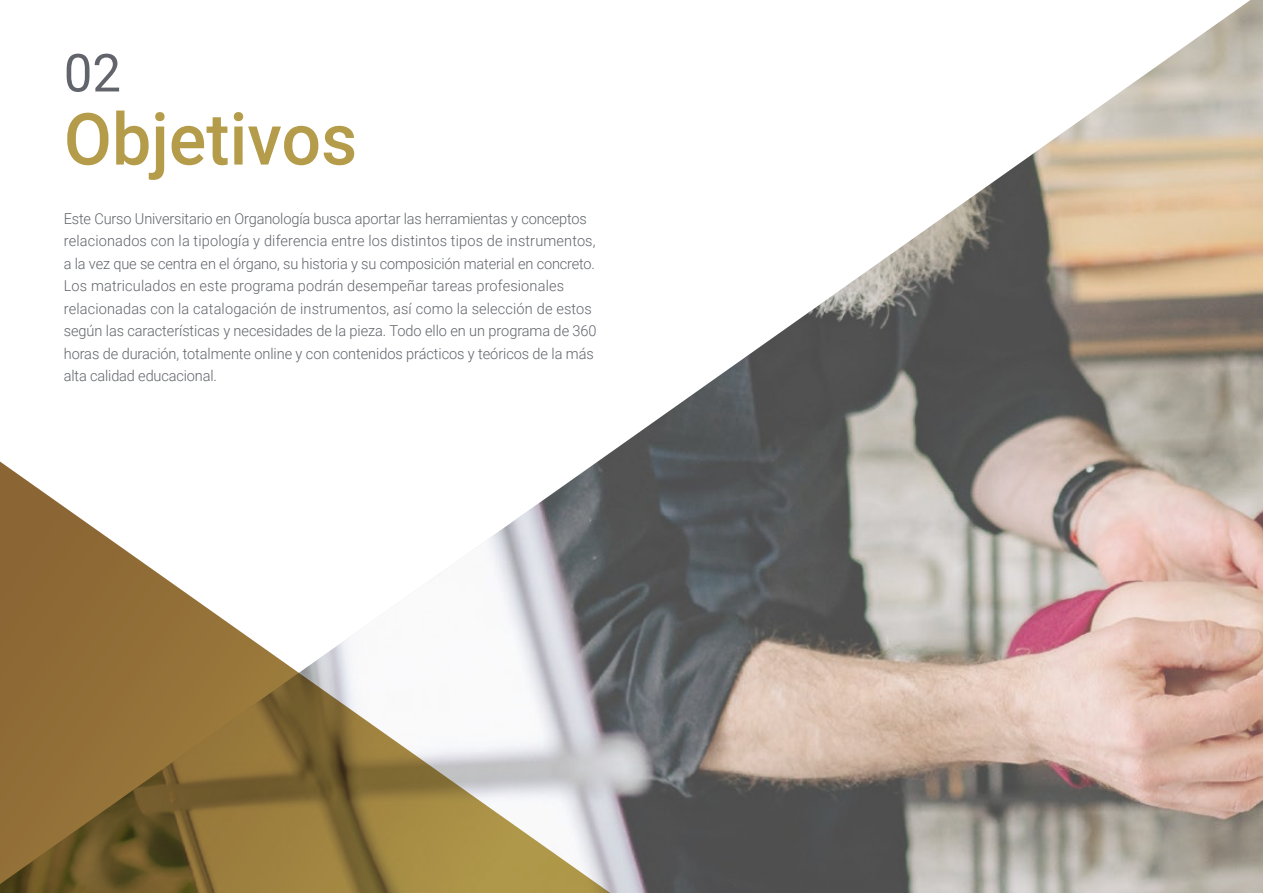
<style>
.page{position:relative;width:1263px;height:893px;background:#fff}
.page>*{position:absolute;margin:0;border:0;box-sizing:border-box;transform-origin:0 0}
.t1{font:500 72px "Roboto";color:#b49c4b}
.t2{font:52.5px "Roboto";color:#61646a}
.t3{font:300 15px/22.5px "Roboto";letter-spacing:-.005em;color:#61646a}
</style>
<div class="page">
<img style="left:620px;top:0;width:643px;height:893px">
<svg style="left:0;top:446px;width:640px;height:447px"></svg>
<h2 class="t2" style="left:64px;top:36px;width:59px">02</h2>
<h1 class="t1" style="left:64px;top:89px;width:295px">Objetivos</h1>
<p class="t3" style="left:64px;top:207px;width:534px">Este Curso Universitario en Organología busca aportar las herramientas y conceptos relacionados con la tipología y diferencia entre los distintos tipos de instrumentos, a la vez que se centra en el órgano, su historia y su composición material en concreto.<br>Los matriculados en este programa podrán desempeñar tareas profesionales relacionadas con la catalogación de instrumentos, así como la selección de estos según las características y necesidades de la pieza. Todo ello en un programa de 360 horas de duración, totalmente online y con contenidos prácticos y teóricos de la más alta calidad educacional.</p>
</div>
